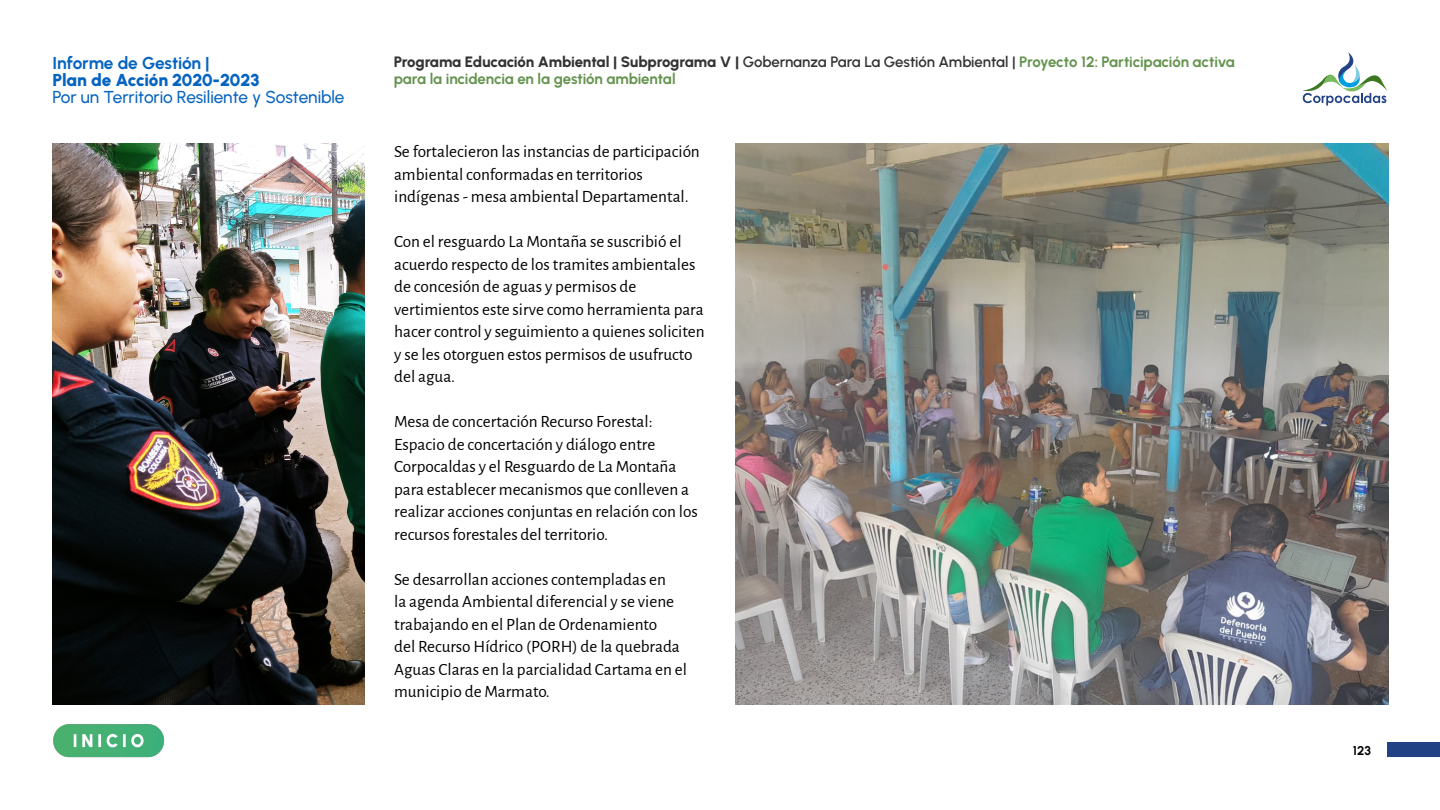
<style>
.page{position:relative;width:1440px;height:810px;background:#fff}
.page>*{position:absolute;margin:0;border:0;box-sizing:border-box;transform-origin:0 0}
.t1{font:17.25px/22.5px "Alegreya Sans";color:#000}
.t2{font:500 17.25px "Urbanist";letter-spacing:-.005em;color:#0563c1}
.t3{font:900 17.25px "Urbanist";letter-spacing:-.015em;color:#0563c1}
.t4{font:700 17.25px "Urbanist";letter-spacing:-.01em;color:#0563c1}
.t5{font:700 15px/17.2px "Urbanist";letter-spacing:-.01em;color:#64934e}
.t6{font:700 12.75px "Urbanist";color:#000}
.s1{font-weight:800;color:#333}
.s2{font-weight:600;color:#333}
</style>
<div class="page">
<svg style="left:1303px;top:52px;width:85px;height:54px"></svg>
<div style="left:1388px;top:743px;width:52px;height:14px;background:#214285"></div>
<img style="left:53px;top:724px;width:111px;height:33px">
<img style="left:735px;top:143px;width:653px;height:562px">
<img style="left:52px;top:143px;width:312px;height:562px">
<p class="t4" style="left:52px;top:51px;width:159px">Informe de Gestión |</p>
<p class="t3" style="left:52px;top:68px;width:209px">Plan de Acción 2020-2023</p>
<p class="t2" style="left:52px;top:86px;width:294px">Por un Territorio Resiliente y Sostenible</p>
<p class="t5" style="left:394px;top:52px;width:843px"><span class="s1">Programa Educación Ambiental | Subprograma V |</span> <span class="s2">Gobernanza Para La Gestión Ambiental |</span> Proyecto 12: Participación activa para la incidencia en la gestión ambiental</p>
<p class="t1" style="left:394px;top:139px;width:307px">Se fortalecieron las instancias de participación ambiental conformadas en territorios indígenas - mesa ambiental Departamental.</p>
<p class="t1" style="left:394px;top:229px;width:312px">Con el resguardo La Montaña se suscribió el acuerdo respecto de los tramites ambientales de concesión de aguas y permisos de vertimientos este sirve como herramienta para hacer control y seguimiento a quienes soliciten y se les otorguen estos permisos de usufructo del agua.</p>
<p class="t1" style="left:394px;top:409px;width:305px">Mesa de concertación Recurso Forestal:<br>Espacio de concertación y diálogo entre Corpocaldas y el Resguardo de La Montaña para establecer mecanismos que conlleven a realizar acciones conjuntas en relación con los recursos forestales del territorio.</p>
<p class="t1" style="left:394px;top:567px;width:294px">Se desarrollan acciones contempladas en<br>la agenda Ambiental diferencial y se viene trabajando en el Plan de Ordenamiento<br>del Recurso Hídrico (PORH) de la quebrada Aguas Claras en la parcialidad Cartama en el municipio de Marmato.</p>
<p class="t6" style="left:1353px;top:741px;width:20px">123</p>
</div>
